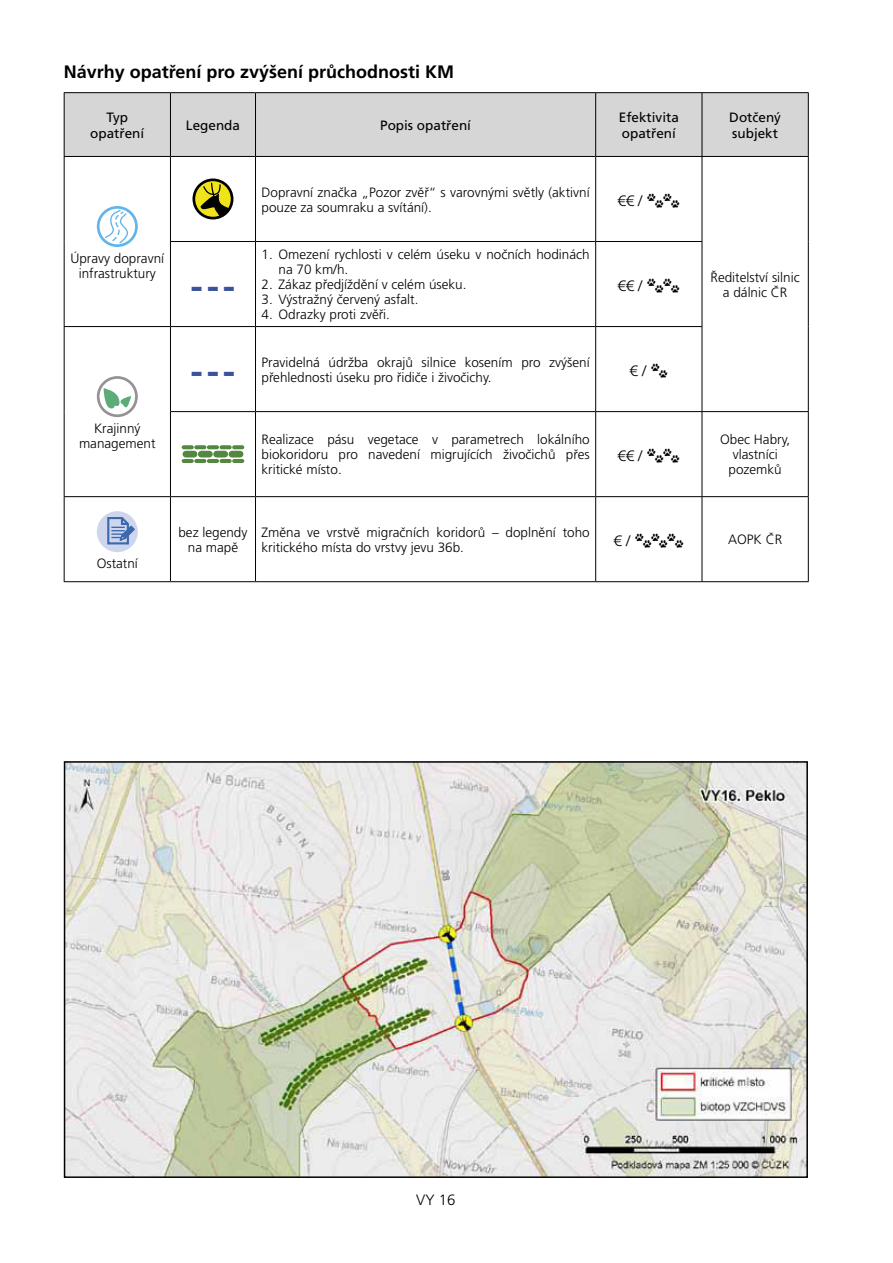
<style>
.page{position:relative;width:893px;height:1263px;background:#fff}
.page>*{position:absolute;margin:0;border:0;box-sizing:border-box;transform-origin:0 0}
.t1{font:700 37.5px "Frutiger CE";color:#3b539d}
.t2{font:700 18px "Frutiger CE";color:#000}
.t3{font:18px "Pacicky";color:#000}
.t4{font:300 15px "Frutiger LT Std";color:#000}
.t5{font:300 15px "Frutiger CE";color:#000}
.t6{font:300 13.5px/15px "Frutiger CE";color:#000;text-align:center}
.t7{font:13.5px/16.2px "Frutiger CE";color:#000}
.s1{font-family:"Frutiger CE"}
.s2{font-family:"Pacicky";font-weight:400;font-size:18px}
.s3{font-family:"Frutiger LT Std";font-weight:300;font-size:15px}
.s4{font-family:"Frutiger CE";font-weight:300;font-size:15px}
</style>
<div class="page">
<img style="left:67px;top:764px;width:738px;height:411px">
<div style="left:64px;top:761px;width:744px;height:417px;border:2px solid #000"></div>
<div style="left:65px;top:93px;width:743px;height:63px;background:#d6d6d6"></div>
<hr style="left:170px;top:93px;width:1px;height:63px;background:#000">
<hr style="left:255px;top:93px;width:1px;height:63px;background:#000">
<hr style="left:595px;top:93px;width:1px;height:63px;background:#000">
<hr style="left:702px;top:93px;width:1px;height:63px;background:#000">
<hr style="left:170px;top:157px;width:1px;height:84px;background:#000">
<hr style="left:255px;top:157px;width:1px;height:84px;background:#000">
<hr style="left:595px;top:157px;width:1px;height:84px;background:#000">
<hr style="left:702px;top:157px;width:1px;height:84px;background:#000">
<hr style="left:170px;top:241px;width:85px;height:1px;background:#000">
<hr style="left:170px;top:242px;width:1px;height:84px;background:#000">
<hr style="left:255px;top:241px;width:341px;height:1px;background:#000">
<hr style="left:255px;top:242px;width:1px;height:84px;background:#000">
<hr style="left:596px;top:241px;width:106px;height:1px;background:#000">
<hr style="left:595px;top:242px;width:1px;height:84px;background:#000">
<hr style="left:702px;top:242px;width:1px;height:84px;background:#000">
<hr style="left:64px;top:326px;width:106px;height:1px;background:#000">
<hr style="left:170px;top:326px;width:85px;height:1px;background:#000">
<hr style="left:170px;top:327px;width:1px;height:84px;background:#000">
<hr style="left:255px;top:326px;width:341px;height:1px;background:#000">
<hr style="left:255px;top:327px;width:1px;height:84px;background:#000">
<hr style="left:596px;top:326px;width:106px;height:1px;background:#000">
<hr style="left:595px;top:327px;width:1px;height:84px;background:#000">
<hr style="left:702px;top:327px;width:1px;height:84px;background:#000">
<hr style="left:170px;top:411px;width:85px;height:1px;background:#000">
<hr style="left:170px;top:412px;width:1px;height:84px;background:#000">
<hr style="left:255px;top:411px;width:341px;height:1px;background:#000">
<hr style="left:255px;top:412px;width:1px;height:84px;background:#000">
<hr style="left:596px;top:411px;width:106px;height:1px;background:#000">
<hr style="left:595px;top:412px;width:1px;height:84px;background:#000">
<hr style="left:702px;top:411px;width:107px;height:1px;background:#000">
<hr style="left:702px;top:412px;width:1px;height:84px;background:#000">
<hr style="left:64px;top:496px;width:106px;height:1px;background:#000">
<hr style="left:170px;top:496px;width:85px;height:1px;background:#000">
<hr style="left:170px;top:497px;width:1px;height:84px;background:#000">
<hr style="left:255px;top:496px;width:341px;height:1px;background:#000">
<hr style="left:255px;top:497px;width:1px;height:84px;background:#000">
<hr style="left:596px;top:496px;width:106px;height:1px;background:#000">
<hr style="left:595px;top:497px;width:1px;height:84px;background:#000">
<hr style="left:702px;top:496px;width:107px;height:1px;background:#000">
<hr style="left:702px;top:497px;width:1px;height:84px;background:#000">
<hr style="left:64px;top:157px;width:1px;height:84px;background:#000">
<hr style="left:808px;top:157px;width:1px;height:84px;background:#000">
<hr style="left:64px;top:241px;width:1px;height:85px;background:#000">
<hr style="left:808px;top:241px;width:1px;height:86px;background:#000">
<hr style="left:64px;top:327px;width:1px;height:85px;background:#000">
<hr style="left:808px;top:327px;width:1px;height:84px;background:#000">
<hr style="left:64px;top:412px;width:1px;height:84px;background:#000">
<hr style="left:808px;top:412px;width:1px;height:84px;background:#000">
<hr style="left:64px;top:497px;width:1px;height:84px;background:#000">
<hr style="left:808px;top:497px;width:1px;height:84px;background:#000">
<hr style="left:64px;top:581px;width:106px;height:1px;background:#000">
<hr style="left:170px;top:581px;width:85px;height:1px;background:#000">
<hr style="left:255px;top:581px;width:341px;height:1px;background:#000">
<hr style="left:596px;top:581px;width:106px;height:1px;background:#000">
<hr style="left:702px;top:581px;width:107px;height:1px;background:#000">
<hr style="left:64px;top:92px;width:106px;height:1px;background:#000">
<hr style="left:64px;top:93px;width:1px;height:63px;background:#000">
<hr style="left:170px;top:92px;width:85px;height:1px;background:#000">
<hr style="left:255px;top:92px;width:341px;height:1px;background:#000">
<hr style="left:596px;top:92px;width:106px;height:1px;background:#000">
<hr style="left:702px;top:92px;width:107px;height:1px;background:#000">
<hr style="left:808px;top:93px;width:1px;height:63px;background:#000">
<hr style="left:64px;top:156px;width:106px;height:1px;background:#000">
<hr style="left:170px;top:156px;width:85px;height:1px;background:#000">
<hr style="left:255px;top:156px;width:341px;height:1px;background:#000">
<hr style="left:596px;top:156px;width:106px;height:1px;background:#000">
<hr style="left:702px;top:156px;width:107px;height:1px;background:#000">
<div style="left:97px;top:206px;width:41px;height:41px;border:3px solid #62b4ec;border-radius:50%"></div>
<svg style="left:104px;top:209px;width:25px;height:35px"></svg>
<svg style="left:194px;top:180px;width:38px;height:38px"></svg>
<div style="left:192px;top:178px;width:41px;height:41px;border:3px solid #000;border-radius:50%"></div>
<svg style="left:201px;top:182px;width:29px;height:36px"></svg>
<div style="left:97px;top:376px;width:41px;height:41px;border:3px solid #939393;border-radius:50%"></div>
<svg style="left:104px;top:388px;width:27px;height:26px"></svg>
<svg style="left:184px;top:445px;width:58px;height:4px"></svg>
<svg style="left:184px;top:459px;width:58px;height:4px"></svg>
<div style="left:186px;top:451px;width:8px;height:6px;background:#54873f"></div>
<div style="left:201px;top:451px;width:8px;height:6px;background:#54873f"></div>
<div style="left:217px;top:451px;width:8px;height:6px;background:#54873f"></div>
<div style="left:232px;top:451px;width:8px;height:6px;background:#54873f"></div>
<div style="left:98px;top:512px;width:38px;height:39px;background:#cdd6ed;border-radius:50%"></div>
<div style="left:97px;top:511px;width:41px;height:41px;border:3px solid #cdd6ed;border-radius:50%"></div>
<svg style="left:106px;top:515px;width:30px;height:30px"></svg>
<h2 class="t2" style="left:64px;top:62px;width:392px">Návrhy opatření pro zvýšení průchodnosti KM</h2>
<p class="t7" style="left:90px;top:109px;width:56px;text-align:center">Typ opatření</p>
<p class="t7" style="left:186px;top:117px;width:56px">Legenda</p>
<p class="t7" style="left:380px;top:117px;width:92px">Popis opatření</p>
<p class="t7" style="left:619px;top:109px;width:62px">Efektivita opatření</p>
<p class="t7" style="left:729px;top:109px;width:53px">Dotčený subjekt</p>
<p class="t6" style="left:70px;top:251px;width:95px">Úpravy dopravní infrastruktury</p>
<p class="t6" style="left:79px;top:421px;width:78px">Krajinný management</p>
<p class="t6" style="left:261px;top:185px;width:330px;text-align:left">Dopravní značka „Pozor zvěř“ s varovnými světly (aktivní pouze za soumraku a svítání).</p>
<p class="t4" style="left:617px;top:192px;width:64px">€€ <span class="s1">/</span> <span class="s2">00</span></p>
<p class="t6" style="left:279px;top:248px;width:313px;text-align:left;text-indent:-17px">1. Omezení rychlosti v celém úseku v nočních hodinách na 70 km/h.</p>
<p class="t6" style="left:261px;top:278px;width:207px">2. Zákaz předjíždění v celém úseku.</p>
<p class="t6" style="left:261px;top:293px;width:158px">3. Výstražný červený asfalt.</p>
<p class="t6" style="left:261px;top:308px;width:130px">4. Odrazky proti zvěři.</p>
<p class="t6" style="left:710px;top:270px;width:91px">Ředitelství silnic</p>
<p class="t4" style="left:617px;top:277px;width:64px">€€ <span class="s1">/</span> <span class="s2">00</span></p>
<h1 class="t1" style="left:190px;top:266px;width:46px">---</h1>
<p class="t6" style="left:723px;top:285px;width:66px">a dálnic ČR</p>
<h1 class="t1" style="left:190px;top:351px;width:46px">---</h1>
<p class="t6" style="left:261px;top:355px;width:330px;text-align:left">Pravidelná údržba okrajů silnice kosením pro zvýšení přehlednosti úseku pro řidiče i živočichy.</p>
<p class="t4" style="left:629px;top:362px;width:40px">€ <span class="s1">/</span> <span class="s2">0</span></p>
<p class="t6" style="left:261px;top:433px;width:330px;text-align:justify">Realizace pásu vegetace v parametrech lokálního biokoridoru pro navedení migrujících živočichů přes kritické místo.</p>
<p class="t4" style="left:617px;top:447px;width:64px">€€ <span class="s1">/</span> <span class="s2">00</span></p>
<p class="t6" style="left:720px;top:433px;width:72px">Obec Habry, vlastníci pozemků</p>
<p class="t6" style="left:97px;top:556px;width:43px">Ostatní</p>
<p class="t6" style="left:178px;top:525px;width:71px">bez legendy na mapě</p>
<p class="t6" style="left:261px;top:525px;width:330px;text-align:left">Změna ve vrstvě migračních koridorů – doplnění toho kritického místa do vrstvy jevu 36b.</p>
<h2 class="t3" style="left:614px;top:534px;width:72px"><span class="s3">€</span> <span class="s4">/</span> 000</h2>
<p class="t6" style="left:728px;top:533px;width:56px">AOPK ČR</p>
<p class="t5" style="left:416px;top:1192px;width:41px">VY 16</p>
</div>
